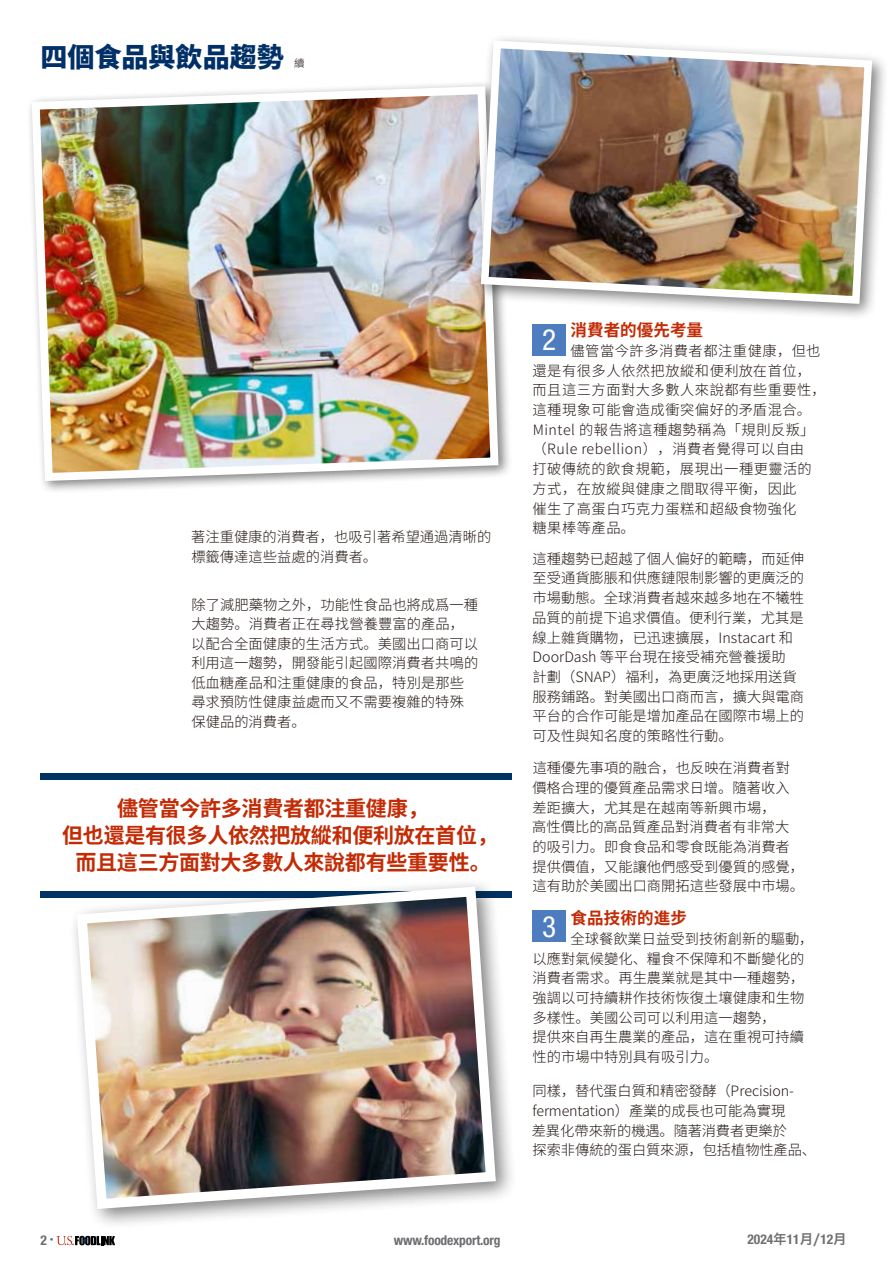
<style>
.page{position:relative;width:894px;height:1263px;background:#fff}
.page>*{position:absolute;margin:0;border:0;box-sizing:border-box;transform-origin:0 0}
.t1{font:condensed 29.25px "Helvetica Neue LT Std";color:#fff}
.t2{font:800 27px "Source Han Sans SC";color:#003067}
.t3{font:700 21px "Source Han Sans SC";letter-spacing:-.015em;color:#c32b05}
.t4{font:700 16.5px "Source Han Sans SC";letter-spacing:.005em;color:#c32b05}
.t5{font:300 14.25px/19.6px "Source Han Sans CN";letter-spacing:.005em;color:#231815}
.t6{font:300 14.25px/19.6px "Source Han Sans CN";letter-spacing:.035em;color:#231815}
.t7{font:300 14.25px/19.6px "Source Han Sans CN";letter-spacing:-.015em;color:#231815}
.t8{font:700 condensed 13.5px "Helvetica Neue LT Std";letter-spacing:-.015em;color:#6d6e71}
.t9{font:700 condensed 13.5px "Helvetica Neue LT Std";color:#717071}
.t10{font:300 10.5px "Source Han Sans CN";color:#231815}
.s1{font-family:"Hiragino Sans GB W6";font-weight:400;font-stretch:normal}
</style>
<div class="page">
<div style="left:532px;top:324px;width:33px;height:31px;background:#4d7dbf"></div>
<div style="left:532px;top:910px;width:33px;height:32px;background:#4d7dbf"></div>
<svg style="left:56px;top:1235px;width:59px;height:10px"></svg>
<svg style="left:44px;top:321px;width:466px;height:170px"></svg>
<img style="left:29px;top:84px;width:473px;height:401px">
<div style="left:40px;top:773px;width:472px;height:6px;background:#003263"></div>
<div style="left:40px;top:891px;width:472px;height:7px;background:#003263"></div>
<svg style="left:96px;top:1024px;width:416px;height:200px"></svg>
<img style="left:74px;top:883px;width:427px;height:331px">
<svg style="left:473px;top:58px;width:412px;height:263px"></svg>
<img style="left:476px;top:38px;width:399px;height:270px">
<h2 class="t2" style="left:40px;top:42px;width:244px">四個食品與飲品趨勢</h2>
<p class="t10" style="left:294px;top:57px;width:12px">續</p>
<p class="t5" style="left:191px;top:527px;width:302px">著注重健康的消費者，也吸引著希望通過清晰的</p>
<p class="t5" style="left:191px;top:547px;width:187px">標籤傳達這些益處的消費者。</p>
<p class="t5" style="left:191px;top:595px;width:288px">除了減肥藥物之外，功能性食品也將成爲一種大趨勢。消費者正在尋找營養豐富的產品，</p>
<p class="t5" style="left:191px;top:653px;width:288px">利用這一趨勢，開發能引起國際消費者共鳴的低血糖產品和注重健康的食品，特別是那些尋求預防性健康益處而又不需要複雜的特殊</p>
<p class="t5" style="left:191px;top:634px;width:288px">以配合全面健康的生活方式。美國出口商可以</p>
<p class="t5" style="left:191px;top:712px;width:116px">保健品的消費者。</p>
<h3 class="t3" style="left:117px;top:796px;width:313px">儘管當今許多消費者都注重健康，</h3>
<h3 class="t3" style="left:62px;top:823px;width:437px">但也還是有很多人依然把放縱和便利放在首位，</h3>
<h3 class="t3" style="left:75px;top:850px;width:417px">而且這三方面對大多數人來說都有些重要性。</h3>
<p class="t4" style="left:570px;top:320px;width:134px">消費者的優先考量</p>
<h1 class="t1" style="left:542px;top:323px;width:16px">2</h1>
<p class="t6" style="left:532px;top:341px;width:294px;text-indent:38px">儘管當今許多消費者都注重健康，但也還是有很多人依然把放縱和便利放在首位，而且這三方面對大多數人來說都有些重要性，這種現象可能會造成衝突偏好的矛盾混合。</p>
<p class="t6" style="left:532px;top:440px;width:273px">（Rule rebellion），消費者覺得可以自由</p>
<p class="t5" style="left:532px;top:479px;width:265px;text-align:justify">方式，在放縱與健康之間取得平衡，因此催生了高蛋白巧克力蛋糕和超級食物強化糖果棒等產品。</p>
<p class="t6" style="left:532px;top:420px;width:283px">Mintel 的報告將這種趨勢稱為「規則反叛」</p>
<p class="t6" style="left:532px;top:459px;width:281px">打破傳統的飲食規範，展現出一種更靈活的</p>
<p class="t5" style="left:532px;top:549px;width:273px">這種趨勢已超越了個人偏好的範疇，而延伸</p>
<p class="t5" style="left:532px;top:568px;width:273px">至受通貨膨脹和供應鏈限制影響的更廣泛的</p>
<p class="t5" style="left:532px;top:588px;width:273px">市場動態。全球消費者越來越多地在不犧牲</p>
<p class="t5" style="left:532px;top:628px;width:262px">線上雜貨購物，已迅速擴展，Instacart 和<br>DoorDash 等平台現在接受補充營養援助</p>
<p class="t5" style="left:532px;top:687px;width:273px;text-align:justify">服務鋪路。對美國出口商而言，擴大與電商平台的合作可能是增加產品在國際市場上的可及性與知名度的策略性行動。</p>
<p class="t5" style="left:532px;top:608px;width:273px">品質的前提下追求價值。便利行業，尤其是</p>
<p class="t5" style="left:532px;top:667px;width:266px">計劃（SNAP）福利，為更廣泛地採用送貨</p>
<p class="t5" style="left:532px;top:758px;width:259px">這種優先事項的融合，也反映在消費者對</p>
<p class="t5" style="left:532px;top:778px;width:259px">價格合理的優質產品需求日增。隨著收入</p>
<p class="t5" style="left:532px;top:798px;width:244px">差距擴大，尤其是在越南等新興市場，</p>
<p class="t5" style="left:532px;top:837px;width:273px">的吸引力。即食食品和零食既能為消費者提供價值，又能讓他們感受到優質的感覺，這有助於美國出口商開拓這些發展中市場。</p>
<p class="t5" style="left:532px;top:817px;width:259px">高性價比的高品質產品對消費者有非常大</p>
<h1 class="t1" style="left:542px;top:909px;width:16px">3</h1>
<p class="t4" style="left:570px;top:908px;width:118px">食品技術的進步</p>
<p class="t5" style="left:570px;top:929px;width:244px">全球餐飲業日益受到技術創新的驅動，</p>
<p class="t5" style="left:532px;top:949px;width:273px;text-align:justify">以應對氣候變化、糧食不保障和不斷變化的消費者需求。再生農業就是其中一種趨勢，強調以可持續耕作技術恢復土壤健康和生物多樣性。美國公司可以利用這一趨勢，</p>
<p class="t5" style="left:532px;top:1047px;width:187px">性的市場中特別具有吸引力。</p>
<p class="t7" style="left:532px;top:1081px;width:263px">同樣，替代蛋白質和精密發酵（Precision&shy;fermentation）產業的成長也可能為實現</p>
<p class="t5" style="left:532px;top:1140px;width:285px">探索非傳統的蛋白質來源，包括植物性產品、</p>
<p class="t5" style="left:532px;top:1027px;width:273px">提供來自再生農業的產品，這在重視可持續</p>
<p class="t5" style="left:531px;top:1120px;width:256px">差異化帶來新的機遇。隨著消費者更樂於</p>
<p class="t8" style="left:40px;top:1232px;width:15px">2 <sup>•</sup></p>
<p class="t8" style="left:393px;top:1232px;width:108px">www.foodexport.org</p>
<p class="t9" style="left:747px;top:1230px;width:101px">2024<span class="s1">年</span>11<span class="s1">月/</span>12<span class="s1">月</span></p>
</div>
